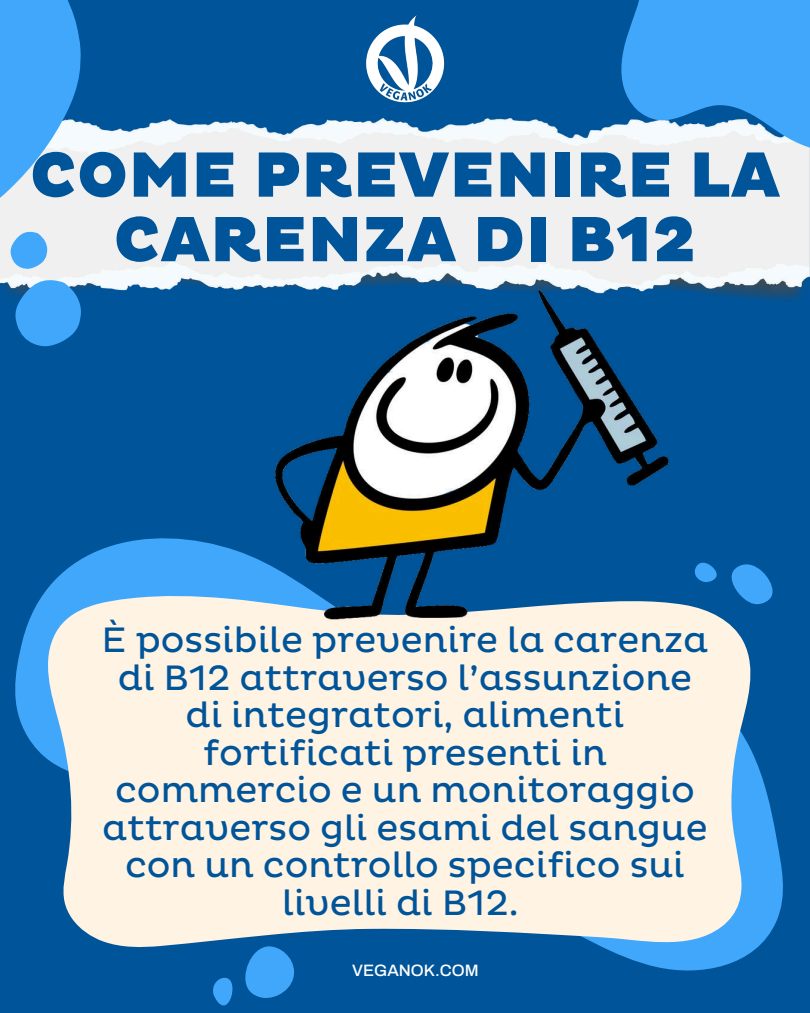
<style>
.page{position:relative;width:810px;height:1013px;background:#fff}
.page>*{position:absolute;margin:0;border:0;box-sizing:border-box;transform-origin:0 0}
.t1{font:900 65px/64.5px "Pluto";color:#005499;text-align:center}
.t2{font:36px/37.5px "Pluto";color:#005499;text-align:center}
.t3{font:500 16.5px "Archivo";color:#fff}
</style>
<div class="page">
<div style="left:0;top:0;width:810px;height:1012px;background:#005499"></div>
<img style="left:366px;top:15px;width:79px;height:88px">
<svg style="left:15px;top:538px;width:768px;height:433px"></svg>
<svg style="left:40px;top:594px;width:717px;height:357px;background:#e1e2de"></svg>
<svg style="left:211px;top:945px;width:83px;height:61px"></svg>
<svg style="left:728px;top:564px;width:48px;height:40px"></svg>
<svg style="left:697px;top:560px;width:21px;height:23px"></svg>
<img style="left:0;top:118px;width:810px;height:182px">
<svg style="left:619px;top:0;width:191px;height:154px;background:#5aadf1"></svg>
<svg style="left:0;top:0;width:81px;height:269px;background:#81c0f4"></svg>
<svg style="left:15px;top:279px;width:66px;height:68px;background:#429de7"></svg>
<img style="left:197px;top:216px;width:500px;height:477px">
<h1 class="t1" style="left:30px;top:145px;width:752px">COME PREVENIRE LA<br>CARENZA DI B12</h1>
<p class="t2" style="left:102px;top:622px;width:608px">È possibile prevenire la carenza di B12 attraverso l’assunzione di integratori, alimenti fortificati presenti in commercio e un monitoraggio attraverso gli esami del sangue con un controllo specifico sui livelli di B12.</p>
<p class="t3" style="left:352px;top:961px;width:128px">VEGANOK.COM</p>
</div>
